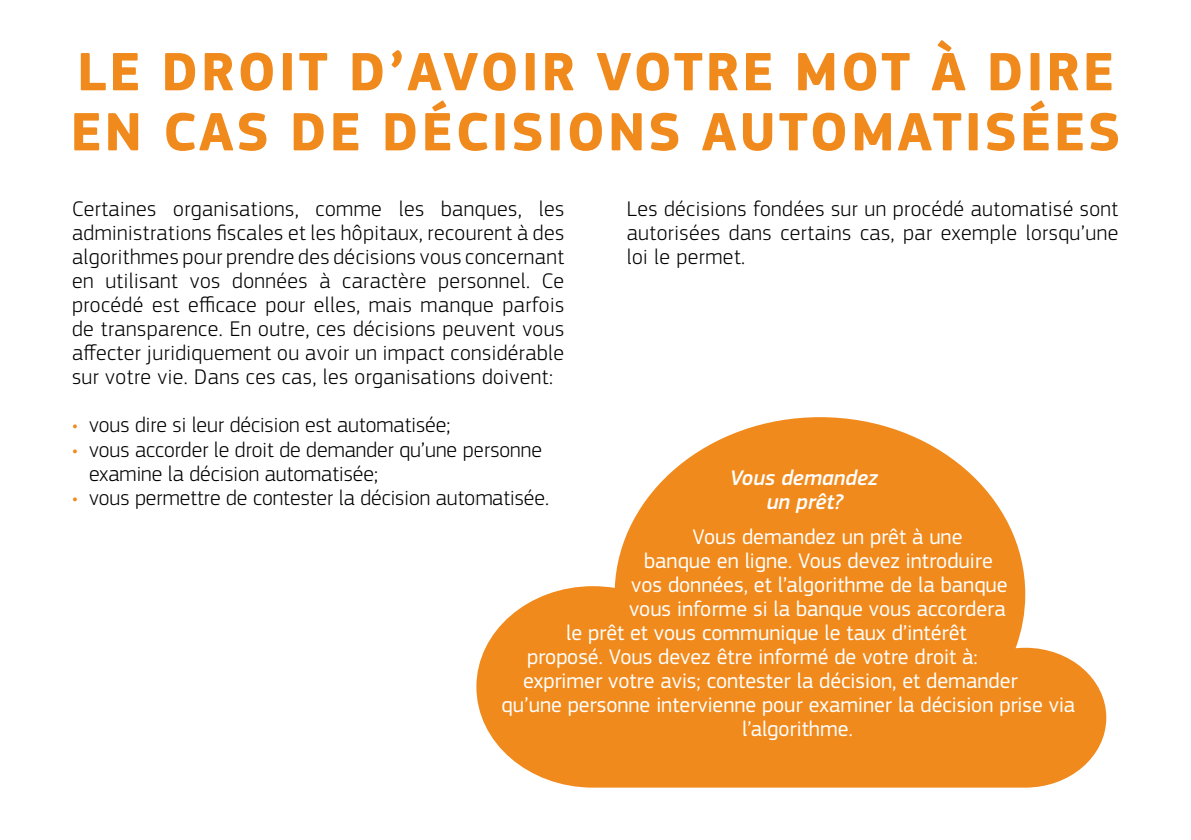
<style>
.page{position:relative;width:1191px;height:840px;background:#fff}
.page>*{position:absolute;margin:0;border:0;box-sizing:border-box;transform-origin:0 0}
._2-Title{font:700 56px/60px "EC Square Sans Pro";letter-spacing:.05em;color:#f18a1c}
._4-Body_Black{font:300 22px/24px "EC Square Sans Pro";color:#000;text-align:justify}
.t1{font:22px "EC Square Sans Pro";color:#fff}
.t2{font:italic 500 22px/24px "EC Square Sans Pro";color:#fff;text-align:center}
.s1{color:#f18a1c}
</style>
<div class="page">
<svg style="left:476px;top:417px;width:630px;height:370px;fill:#f18a1c"></svg>
<h1 class="_2-Title" style="left:70px;top:44px;width:1051px">LE DROIT D’AVOIR VOTRE MOT À DIRE<br>EN CAS DE DÉCISIONS AUTOMATISÉES</h1>
<p class="_4-Body_Black" style="left:626px;top:197px;width:493px">Les décisions fondées sur un procédé automatisé sont autorisées dans certains cas, par exemple lorsqu’une loi le permet.</p>
<p class="_4-Body_Black" style="left:72px;top:197px;width:494px">Certaines organisations, comme les banques, les administrations fiscales et les hôpitaux, recourent à des algorithmes pour prendre des décisions vous concernant en utilisant vos données à caractère personnel. Ce procédé est efficace pour elles, mais manque parfois de transparence. En outre, ces décisions peuvent vous affecter juridiquement ou avoir un impact considérable sur votre vie. Dans ces cas, les organisations doivent:</p>
<p class="_4-Body_Black" style="left:72px;top:413px;width:380px"><span class="s1">•</span> vous dire si leur décision est automatisée;</p>
<p class="_4-Body_Black" style="left:89px;top:437px;width:454px;text-indent:-17px"><span class="s1">•</span> vous accorder le droit de demander qu’une personne examine la décision automatisée;</p>
<p class="_4-Body_Black" style="left:72px;top:485px;width:478px"><span class="s1">•</span> vous permettre de contester la décision automatisée.</p>
<p class="t2" style="left:729px;top:466px;width:150px">Vous demandez un prêt?</p>
<p class="t1" style="left:692px;top:524px;width:271px">Vous demandez un prêt à une</p>
<p class="t1" style="left:644px;top:548px;width:350px">banque en ligne. Vous devez introduire</p>
<p class="t1" style="left:631px;top:572px;width:378px">vos données, et l’algorithme de la banque</p>
<p class="t1" style="left:629px;top:596px;width:378px">vous informe si la banque vous accordera</p>
<p class="t1" style="left:566px;top:620px;width:402px">le prêt et vous communique le taux d’intérêt</p>
<p class="t1" style="left:527px;top:644px;width:452px">proposé. Vous devez être informé de votre droit à:</p>
<p class="t1" style="left:523px;top:668px;width:496px">exprimer votre avis; contester la décision, et demander</p>
<p class="t1" style="left:501px;top:692px;width:575px">qu’une personne intervienne pour examiner la décision prise via</p>
<p class="t1" style="left:742px;top:716px;width:112px">l’algorithme.</p>
</div>
